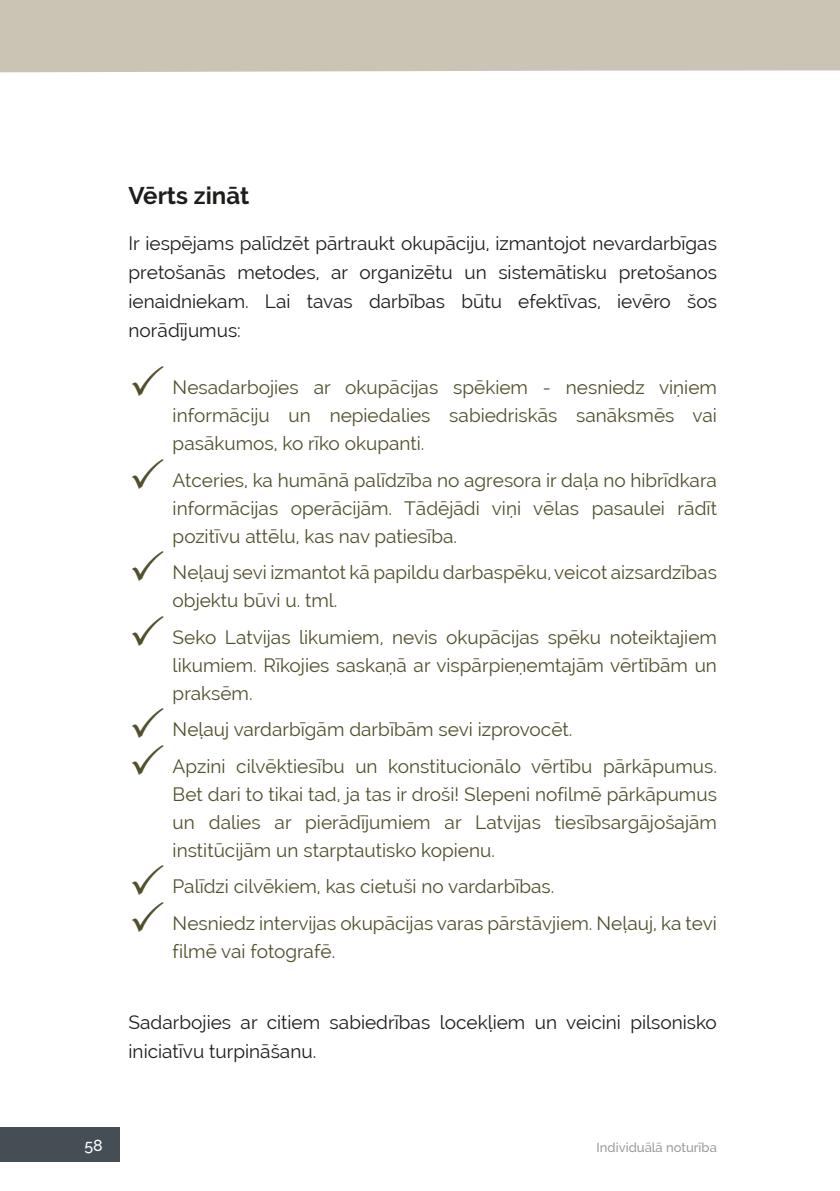
<style>
.page{position:relative;width:840px;height:1191px;background:#fff}
.page>*{position:absolute;margin:0;border:0;box-sizing:border-box;transform-origin:0 0}
.t1{font:700 24px "Raleway";color:#1d1d1b}
.t2{font:19px/28px "Raleway";color:#52502b;text-align:justify}
.t3{font:19px/29px "Raleway";color:#1d1d1b;text-align:justify}
.t4{font:500 16px "Raleway";color:#fff}
.t5{font:500 13px "Raleway";color:#9b999d}
</style>
<div class="page">
<div style="left:0;top:1128px;width:119px;height:34px;background:#464e55"></div>
<div style="left:0;top:0;width:839px;height:73px;background:#cbc4b4"></div>
<p class="t1" style="left:128px;top:182px;width:122px">Vērts zināt</p>
<p class="t3" style="left:128px;top:229px;width:589px">Ir iespējams palīdzēt pārtraukt okupāciju, izmantojot nevardarbīgas pretošanās metodes, ar organizētu un sistemātisku pretošanos ienaidniekam. Lai tavas darbības būtu efektīvas, ievēro šos norādījumus:</p>
<p class="t2" style="left:172px;top:373px;width:545px">Nesadarbojies ar okupācijas spēkiem - nesniedz viņiem informāciju un nepiedalies sabiedriskās sanāksmēs vai pasākumos, ko rīko okupanti.</p>
<p class="t2" style="left:172px;top:466px;width:545px">Atceries, ka humānā palīdzība no agresora ir daļa no hibrīdkara informācijas operācijām. Tādējādi viņi vēlas pasaulei rādīt pozitīvu attēlu, kas nav patiesība.</p>
<p class="t2" style="left:172px;top:558px;width:545px">Neļauj sevi izmantot kā papildu darbaspēku, veicot aizsardzības objektu būvi u. tml.</p>
<p class="t2" style="left:172px;top:623px;width:545px">Seko Latvijas likumiem, nevis okupācijas spēku noteiktajiem likumiem. Rīkojies saskaņā ar vispārpieņemtajām vērtībām un praksēm.</p>
<p class="t2" style="left:172px;top:711px;width:545px;line-height:36.6px">Neļauj vardarbīgām darbībām sevi izprovocēt.<br>Apzini cilvēktiesību un konstitucionālo vērtību pārkāpumus.</p>
<p class="t2" style="left:172px;top:780px;width:545px">Bet dari to tikai tad, ja tas ir droši! Slepeni nofilmē pārkāpumus un dalies ar pierādījumiem ar Latvijas tiesībsargājošajām institūcijām un starptautisko kopienu.</p>
<p class="t2" style="left:172px;top:868px;width:545px;line-height:36.6px">Palīdzi cilvēkiem, kas cietuši no vardarbības.<br>Nesniedz intervijas okupācijas varas pārstāvjiem. Neļauj, ka tevi</p>
<p class="t2" style="left:172px;top:937px;width:164px">filmē vai fotografē.</p>
<p class="t3" style="left:128px;top:1008px;width:589px">Sadarbojies ar citiem sabiedrības locekļiem un veicini pilsonisko iniciatīvu turpināšanu.</p>
<p class="t4" style="left:84px;top:1135px;width:20px">58</p>
<p class="t5" style="left:596px;top:1140px;width:122px">Individuālā noturība</p>
</div>
